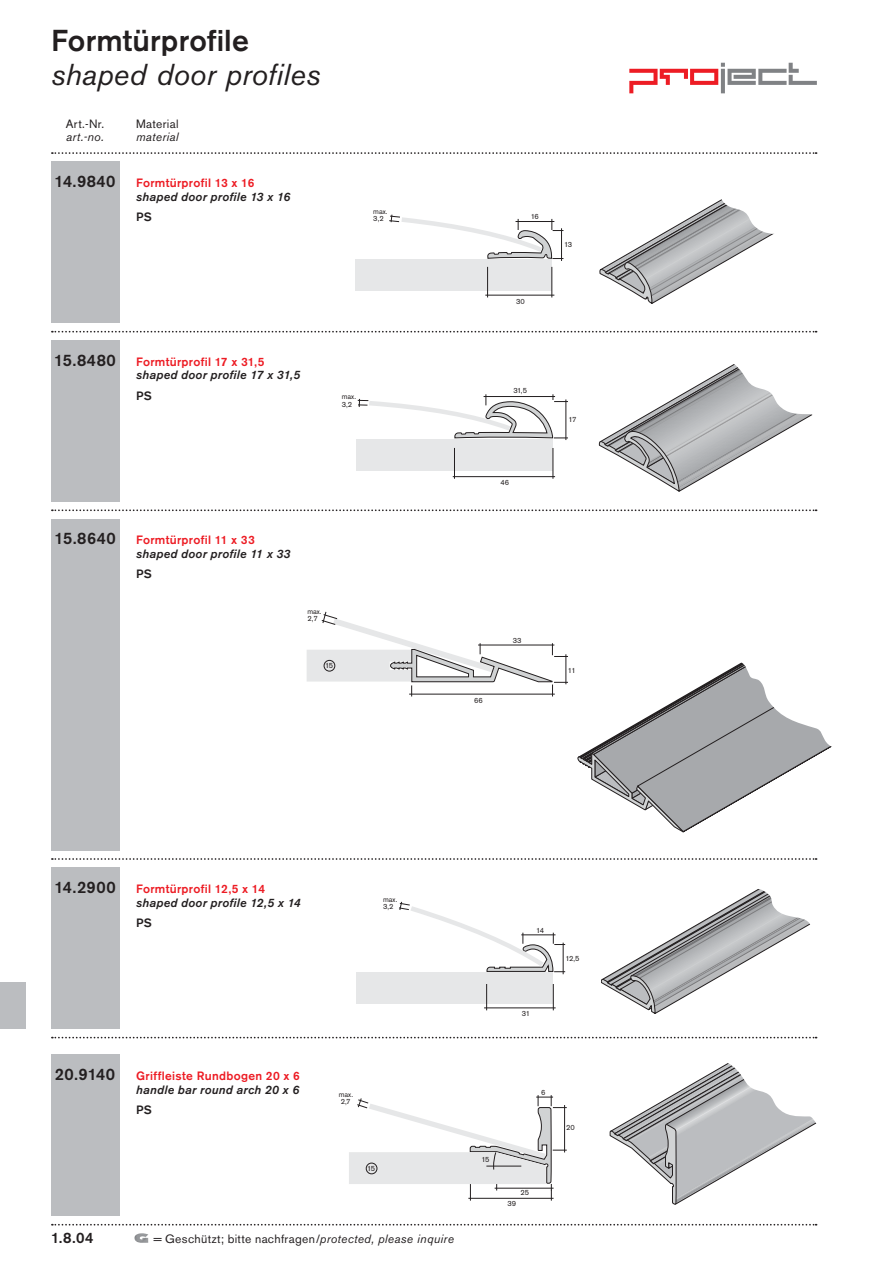
<style>
.page{position:relative;width:893px;height:1263px;background:#fff}
.page>*{position:absolute;margin:0;border:0;box-sizing:border-box;transform-origin:0 0}
.t1{font:italic 30px "Akzidenz Grotesk BQ";letter-spacing:.005em;color:#231f20}
.t2{font:500 30px "Akzidenz Grotesk BQ";letter-spacing:.005em;color:#231f20}
.t3{font:500 16.5px "Akzidenz Grotesk BQ";letter-spacing:.02em;color:#231f20}
.t4{font:500 15px "Akzidenz Grotesk BQ";color:#231f20}
.t5{font:italic 500 12px "Akzidenz Grotesk BQ";letter-spacing:.025em;color:#231f20}
.t6{font:500 12px "Akzidenz Grotesk BQ";letter-spacing:.025em;color:#ed1c24}
.t7{font:12px "Akzidenz Grotesk BQ";letter-spacing:.03em;color:#231f20}
.t8{font:italic 12px "Akzidenz Grotesk BQ";letter-spacing:.025em;color:#231f20}
.t9{font:500 12px "Akzidenz Grotesk BQ";letter-spacing:.035em;color:#231f20}
.t10{font:7.5px/7.5px "Akzidenz Grotesk BQ";color:#231f20}
.s1{font-style:italic}
</style>
<div class="page">
<svg style="left:600px;top:199px;width:174px;height:105px"></svg>
<div style="left:355px;top:259px;width:197px;height:31px;background:#e6e7e8"></div>
<hr style="left:487px;top:267px;width:1px;height:30px;background:#231f20">
<hr style="left:552px;top:267px;width:1px;height:30px;background:#231f20">
<hr style="left:485px;top:295px;width:69px;height:1px;background:#231f20">
<hr style="left:561px;top:228px;width:1px;height:33px;background:#231f20">
<svg style="left:389px;top:214px;width:174px;height:45px"></svg>
<svg style="left:599px;top:364px;width:214px;height:127px"></svg>
<div style="left:356px;top:439px;width:197px;height:31px;background:#e6e7e8"></div>
<hr style="left:566px;top:399px;width:1px;height:41px;background:#231f20">
<hr style="left:454px;top:448px;width:1px;height:31px;background:#231f20">
<hr style="left:553px;top:448px;width:1px;height:31px;background:#231f20">
<hr style="left:453px;top:476px;width:102px;height:1px;background:#231f20">
<svg style="left:358px;top:394px;width:210px;height:45px"></svg>
<svg style="left:629px;top:63px;width:187px;height:30px"></svg>
<div style="left:0;top:982px;width:26px;height:47px;background:#bbbdc0"></div>
<svg style="left:52px;top:1224px;width:765px;height:1px"></svg>
<svg style="left:52px;top:152px;width:765px;height:2px"></svg>
<svg style="left:52px;top:331px;width:765px;height:2px"></svg>
<div style="left:51px;top:162px;width:68px;height:161px;background:#bbbdc0"></div>
<div style="left:51px;top:340px;width:68px;height:162px;background:#bbbdc0"></div>
<svg style="left:52px;top:1037px;width:765px;height:1px"></svg>
<svg style="left:610px;top:1063px;width:207px;height:142px"></svg>
<svg style="left:349px;top:1095px;width:218px;height:105px"></svg>
<div style="left:51px;top:1054px;width:68px;height:162px;background:#bbbdc0"></div>
<img style="left:134px;top:1233px;width:14px;height:10px">
<svg style="left:601px;top:889px;width:209px;height:125px"></svg>
<div style="left:356px;top:972px;width:197px;height:32px;background:#e6e7e8"></div>
<svg style="left:553px;top:984px;width:1px;height:26px"></svg>
<svg style="left:486px;top:984px;width:1px;height:26px"></svg>
<hr style="left:484px;top:1008px;width:72px;height:1px;background:#231f20">
<hr style="left:563px;top:943px;width:1px;height:31px;background:#231f20">
<svg style="left:399px;top:902px;width:166px;height:70px"></svg>
<svg style="left:577px;top:662px;width:255px;height:170px"></svg>
<svg style="left:307px;top:612px;width:261px;height:84px"></svg>
<svg style="left:52px;top:509px;width:765px;height:2px"></svg>
<div style="left:51px;top:519px;width:68px;height:331px;background:#bbbdc0"></div>
<svg style="left:52px;top:858px;width:765px;height:2px"></svg>
<div style="left:51px;top:867px;width:68px;height:162px;background:#bbbdc0"></div>
<h1 class="t2" style="left:51px;top:31px;width:199px">Formtürprofile</h1>
<h1 class="t1" style="left:51px;top:65px;width:271px">shaped door profiles</h1>
<p class="t7" style="left:66px;top:119px;width:40px">Art.-Nr.</p>
<p class="t8" style="left:66px;top:133px;width:39px">art.-no.</p>
<p class="t7" style="left:136px;top:119px;width:44px">Material</p>
<p class="t8" style="left:136px;top:133px;width:44px">material</p>
<p class="t6" style="left:136px;top:179px;width:120px">Formtürprofil 13 x 16</p>
<p class="t5" style="left:136px;top:192px;width:156px">shaped door profile 13 x 16</p>
<p class="t9" style="left:136px;top:213px;width:17px">PS</p>
<h2 class="t3" style="left:54px;top:176px;width:63px">14.9840</h2>
<p class="t10" style="left:373px;top:208px;width:16px">max.<br>3,2</p>
<h2 class="t3" style="left:54px;top:354px;width:63px">15.8480</h2>
<p class="t6" style="left:136px;top:357px;width:130px">Formtürprofil 17 x 31,5</p>
<p class="t5" style="left:136px;top:371px;width:166px">shaped door profile 17 x 31,5</p>
<p class="t9" style="left:136px;top:391px;width:17px">PS</p>
<p class="t10" style="left:342px;top:394px;width:16px">max.<br>3,2</p>
<h2 class="t3" style="left:54px;top:533px;width:63px">15.8640</h2>
<p class="t6" style="left:136px;top:536px;width:120px">Formtürprofil 11 x 33</p>
<p class="t5" style="left:136px;top:550px;width:156px">shaped door profile 11 x 33</p>
<p class="t9" style="left:136px;top:570px;width:17px">PS</p>
<p class="t10" style="left:307px;top:608px;width:16px">max.<br>2,7</p>
<p class="t10" style="left:325px;top:663px;width:10px">15</p>
<p class="t10" style="left:531px;top:213px;width:10px">16</p>
<p class="t10" style="left:516px;top:298px;width:10px">30</p>
<p class="t10" style="left:564px;top:242px;width:10px">13</p>
<p class="t10" style="left:513px;top:387px;width:15px">31,5</p>
<p class="t10" style="left:500px;top:480px;width:10px">46</p>
<p class="t10" style="left:568px;top:417px;width:10px">17</p>
<p class="t10" style="left:474px;top:698px;width:10px">66</p>
<p class="t10" style="left:513px;top:637px;width:10px">33</p>
<p class="t10" style="left:568px;top:668px;width:10px">11</p>
<h2 class="t3" style="left:54px;top:882px;width:63px">14.2900</h2>
<p class="t6" style="left:136px;top:885px;width:131px">Formtürprofil 12,5 x 14</p>
<p class="t5" style="left:136px;top:898px;width:166px">shaped door profile 12,5 x 14</p>
<p class="t9" style="left:136px;top:919px;width:17px">PS</p>
<p class="t10" style="left:383px;top:896px;width:16px">max.<br>3,2</p>
<p class="t10" style="left:536px;top:927px;width:10px">14</p>
<p class="t10" style="left:565px;top:955px;width:16px">12,5</p>
<p class="t10" style="left:522px;top:1010px;width:10px">31</p>
<h2 class="t3" style="left:55px;top:1069px;width:62px">20.9140</h2>
<p class="t6" style="left:136px;top:1072px;width:165px">Griffleiste Rundbogen 20 x 6</p>
<p class="t5" style="left:136px;top:1085px;width:165px">handle bar round arch 20 x 6</p>
<p class="t9" style="left:136px;top:1106px;width:17px">PS</p>
<p class="t10" style="left:339px;top:1091px;width:16px">max.<br>2,7</p>
<p class="t10" style="left:541px;top:1090px;width:6px">6</p>
<p class="t10" style="left:566px;top:1124px;width:10px">20</p>
<p class="t10" style="left:481px;top:1157px;width:10px">15</p>
<p class="t10" style="left:367px;top:1166px;width:10px">15</p>
<p class="t10" style="left:521px;top:1190px;width:10px">25</p>
<p class="t10" style="left:508px;top:1200px;width:10px">39</p>
<p class="t4" style="left:51px;top:1232px;width:44px">1.8.04</p>
<p class="t7" style="left:153px;top:1234px;width:302px"><span class="s1">=</span> Geschützt; bitte nachfragen/<span class="s1">protected, please inquire</span></p>
</div>
